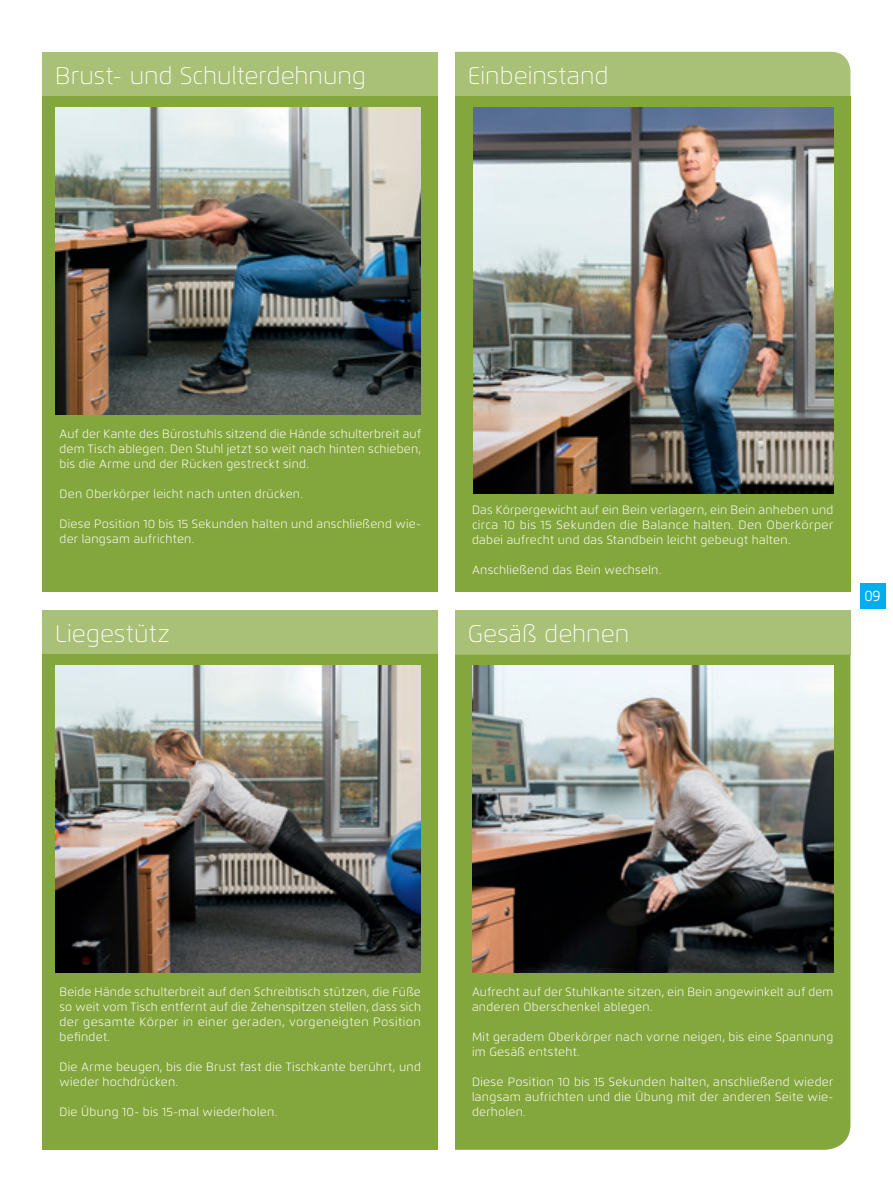
<style>
.page{position:relative;width:893px;height:1191px;background:#fff}
.page>*{position:absolute;margin:0;border:0;box-sizing:border-box;transform-origin:0 0}
.t1{font:100 24px "Flexo";letter-spacing:.005em;color:#fff}
.t2{font:15px "Flexo";color:#fff;scale:.9 1}
.t3{font:300 12px/15px "Flexo";letter-spacing:.025em;color:#fff;text-align:justify}
</style>
<div class="page">
<div style="left:43px;top:96px;width:395px;height:495px;background:#83a73c"></div>
<div style="left:43px;top:655px;width:395px;height:494px;background:#83a73c"></div>
<div style="left:455px;top:96px;width:395px;height:495px;background:#83a73c"></div>
<div style="left:455px;top:655px;width:395px;height:494px;background:#83a73c"></div>
<div style="left:43px;top:52px;width:395px;height:44px;background:#a8c176"></div>
<div style="left:43px;top:610px;width:395px;height:44px;background:#a8c176"></div>
<div style="left:455px;top:52px;width:395px;height:44px;background:#a8c176"></div>
<div style="left:455px;top:610px;width:395px;height:44px;background:#a8c176"></div>
<img style="left:55px;top:108px;width:366px;height:307px">
<img style="left:55px;top:666px;width:366px;height:307px">
<img style="left:473px;top:108px;width:360px;height:385px">
<img style="left:472px;top:666px;width:361px;height:307px">
<div style="left:860px;top:583px;width:25px;height:25px;background:#00aeef"></div>
<h1 class="t1" style="left:55px;top:61px;width:312px">Brust- und Schulterdehnung</h1>
<h1 class="t1" style="left:468px;top:61px;width:142px">Einbeinstand</h1>
<p class="t3" style="left:60px;top:427px;width:363px">Auf der Kante des Bürostuhls sitzend die Hände schulterbreit auf dem Tisch ablegen. Den Stuhl jetzt so weit nach hinten schieben, bis die Arme und der Rücken gestreckt sind.</p>
<p class="t3" style="left:60px;top:487px;width:245px">Den Oberkörper leicht nach unten drücken.</p>
<p class="t3" style="left:60px;top:517px;width:363px">Diese Position 10 bis 15 Sekunden halten und anschließend wie&shy;der langsam aufrichten.</p>
<h1 class="t1" style="left:55px;top:619px;width:116px">Liegestütz</h1>
<p class="t3" style="left:472px;top:503px;width:363px">Das Körpergewicht auf ein Bein verlagern, ein Bein anheben und circa 10 bis 15 Sekunden die Balance halten. Den Oberkörper dabei aufrecht und das Standbein leicht gebeugt halten.</p>
<p class="t3" style="left:472px;top:563px;width:191px">Anschließend das Bein wechseln.</p>
<h1 class="t1" style="left:468px;top:619px;width:163px">Gesäß dehnen</h1>
<p class="t2" style="left:865px;top:586px;width:19px">09</p>
<p class="t3" style="left:60px;top:984px;width:363px">Beide Hände schulterbreit auf den Schreibtisch stützen, die Füße so weit vom Tisch entfernt auf die Zehenspitzen stellen, dass sich der gesamte Körper in einer geraden, vorgeneigten Position befindet.</p>
<p class="t3" style="left:60px;top:1059px;width:363px">Die Arme beugen, bis die Brust fast die Tischkante berührt, und wieder hochdrücken.</p>
<p class="t3" style="left:60px;top:1104px;width:219px">Die Übung 10- bis 15-mal wiederholen.</p>
<p class="t3" style="left:472px;top:984px;width:363px">Aufrecht auf der Stuhlkante sitzen, ein Bein angewinkelt auf dem anderen Oberschenkel ablegen.</p>
<p class="t3" style="left:472px;top:1029px;width:363px">Mit geradem Oberkörper nach vorne neigen, bis eine Spannung im Gesäß entsteht.</p>
<p class="t3" style="left:472px;top:1074px;width:363px">Diese Position 10 bis 15 Sekunden halten, anschließend wieder langsam aufrichten und die Übung mit der anderen Seite wie&shy;derholen.</p>
</div>
